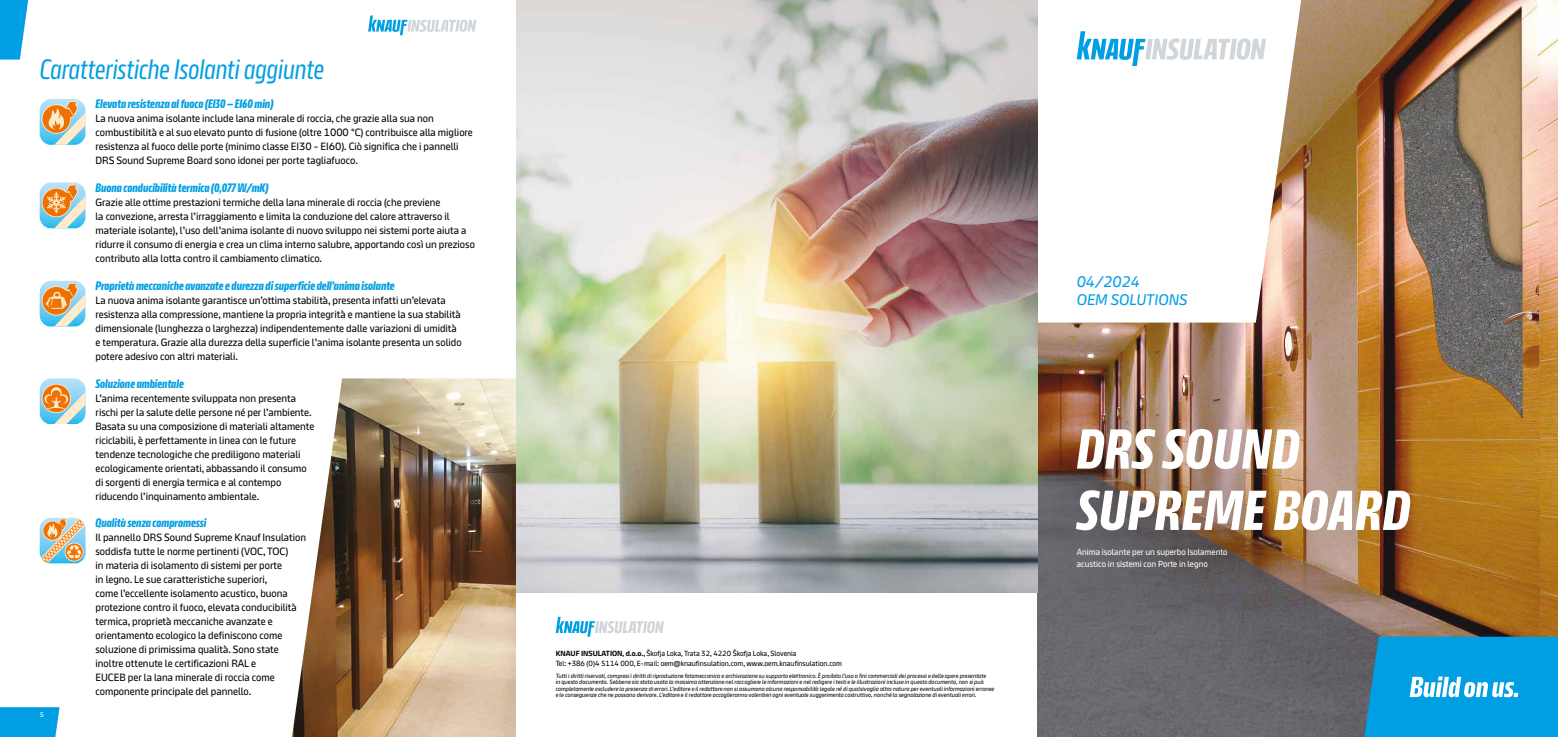
<style>
.page{position:relative;width:1558px;height:737px;background:#fff}
.page>*{position:absolute;margin:0;border:0;box-sizing:border-box;transform-origin:0 0}
.t1{font:700 56px/61.2px "Knauf Head";letter-spacing:.015em;color:#fff}
.t2{font:28px "Knauf Head";color:#009fe3}
.t3{font:italic 15.31px/18.4px "Knauf";color:#009fe3}
.t4{font:700 12.25px "Knauf Head";color:#009fe3}
.t5{font:10.5px/14px "Knauf";color:#000}
.t6{font:8.75px/12.2px "Knauf";color:#fff}
.t7{font:7.44px/9.6px "Knauf";color:#000}
.t8{font:7px "Knauf";color:#fff}
.t9{font:italic 6.12px/6.6px "Knauf";color:#000}
.s1{font-weight:700}
</style>
<div class="page">
<img style="left:292px;top:378px;width:224px;height:359px">
<img style="left:1037px;top:0;width:521px;height:737px">
<svg style="left:1037px;top:0;width:264px;height:322px"></svg>
<svg style="left:1076px;top:31px;width:190px;height:35px"></svg>
<svg style="left:368px;top:16px;width:108px;height:19px"></svg>
<svg style="left:0;top:707px;width:60px;height:30px"></svg>
<svg style="left:1364px;top:636px;width:194px;height:101px"></svg>
<img style="left:40px;top:99px;width:40px;height:41px">
<svg style="left:42px;top:101px;width:43px;height:44px"></svg>
<img style="left:40px;top:182px;width:41px;height:42px">
<svg style="left:42px;top:185px;width:43px;height:43px"></svg>
<svg style="left:40px;top:281px;width:46px;height:46px"></svg>
<img style="left:40px;top:281px;width:41px;height:41px">
<svg style="left:42px;top:283px;width:43px;height:43px"></svg>
<img style="left:40px;top:378px;width:42px;height:42px">
<svg style="left:42px;top:382px;width:44px;height:42px"></svg>
<svg style="left:40px;top:518px;width:46px;height:46px"></svg>
<svg style="left:40px;top:518px;width:45px;height:45px"></svg>
<svg style="left:0;top:0;width:28px;height:60px"></svg>
<svg style="left:556px;top:617px;width:108px;height:19px"></svg>
<img style="left:516px;top:0;width:521px;height:592px">
<h2 class="t2" style="left:40px;top:55px;width:286px">Caratteristiche Isolanti aggiunte</h2>
<p class="t8" style="left:40px;top:710px;width:6px">5</p>
<p class="t4" style="left:95px;top:97px;width:179px">Elevata resistenza al fuoco (EI30 – EI60 min)</p>
<p class="t5" style="left:95px;top:111px;width:379px">La nuova anima isolante include lana minerale di roccia, che grazie alla sua non combustibilità e al suo elevato punto di fusione (oltre 1000 °C) contribuisce alla migliore resistenza al fuoco delle porte (minimo classe EI30 - EI60). Ciò significa che i pannelli DRS Sound Supreme Board sono idonei per porte tagliafuoco.</p>
<p class="t4" style="left:95px;top:181px;width:174px">Buona conducibilità termica (0,077 W/mK)</p>
<p class="t5" style="left:95px;top:195px;width:381px">Grazie alle ottime prestazioni termiche della lana minerale di roccia (che previene<br>la convezione, arresta l’irraggiamento e limita la conduzione del calore attraverso il materiale isolante), l’uso dell’anima isolante di nuovo sviluppo nei sistemi porte aiuta a ridurre il consumo di energia e crea un clima interno salubre, apportando così un prezioso contributo alla lotta contro il cambiamento climatico.</p>
<p class="t4" style="left:95px;top:279px;width:301px">Proprietà meccaniche avanzate e durezza di superficie dell’anima isolante</p>
<p class="t5" style="left:95px;top:293px;width:368px">La nuova anima isolante garantisce un’ottima stabilità, presenta infatti un’elevata resistenza alla compressione, mantiene la propria integrità e mantiene la sua stabilità dimensionale (lunghezza o larghezza) indipendentemente dalle variazioni di umidità e temperatura. Grazie alla durezza della superficie l’anima isolante presenta un solido potere adesivo con altri materiali.</p>
<p class="t4" style="left:95px;top:377px;width:90px">Soluzione ambientale</p>
<p class="t5" style="left:95px;top:391px;width:220px">L’anima recentemente sviluppata non presenta rischi per la salute delle persone né per l’ambiente.<br>Basata su una composizione di materiali altamente riciclabili, è perfettamente in linea con le future tendenze tecnologiche che prediligono materiali ecologicamente orientati, abbassando il consumo di sorgenti di energia termica e al contempo riducendo l’inquinamento ambientale.</p>
<p class="t4" style="left:95px;top:516px;width:113px">Qualità senza compromessi</p>
<p class="t5" style="left:95px;top:530px;width:212px">Il pannello DRS Sound Supreme Knauf Insulation soddisfa tutte le norme pertinenti (VOC, TOC)<br>in materia di isolamento di sistemi per porte<br>in legno. Le sue caratteristiche superiori,<br>come l’eccellente isolamento acustico, buona protezione contro il fuoco, elevata conducibilità termica, proprietà meccaniche avanzate e orientamento ecologico la definiscono come soluzione di primissima qualità. Sono state inoltre ottenute le certificazioni RAL e<br>EUCEB per la lana minerale di roccia come componente principale del pannello.</p>
<p class="t7" style="left:556px;top:649px;width:288px"><span class="s1">KNAUF INSULATION, d.o.o.,</span> Škofja Loka, Trata 32, 4220 Škofja Loka, Slovenia<br>Tel: +386 (0)4 5114 000, E-mail: oem@knaufinsulation.com, www.oem.knaufinsulation.com</p>
<p class="t9" style="left:556px;top:672px;width:440px">Tutti i diritti riservati, compresi i diritti di riproduzione fotomeccanica e archiviazione su supporto elettronico. È proibito l’uso a fini commerciali dei processi e delle opere presentate<br>in questo documento. Sebbene sia stata usata la massima attenzione nel raccogliere le informazioni e nel redigere i testi e le illustrazioni incluse in questo documento, non si può completamente escludere la presenza di errori. L’editore e il redattore non si assumono alcuna responsabilità legale né di qualsivoglia altra natura per eventuali informazioni erronee e le conseguenze che ne possano derivare. L’editore e il redattore accoglieranno volentieri ogni eventuale suggerimento costruttivo, nonché la segnalazione di eventuali errori.</p>
<h3 class="t3" style="left:1076px;top:272px;width:112px">04/2024<br>OEM SOLUTIONS</h3>
<h1 class="t1" style="left:1076px;top:419px;width:335px">DRS SOUND<br>SUPREME BOARD</h1>
<p class="t6" style="left:1076px;top:545px;width:152px">Anima isolante per un superbo Isolamento acustico in sistemi con Porte in legno</p>
</div>
